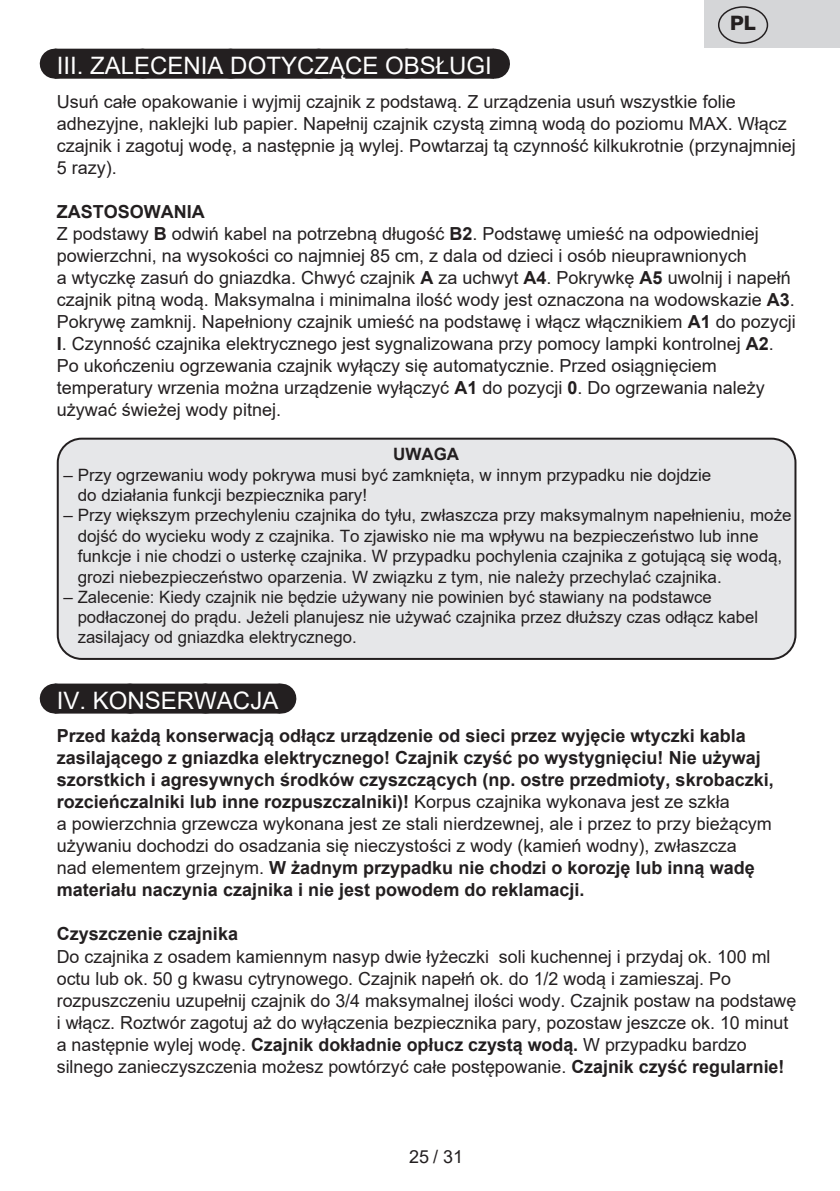
<style>
.page{position:relative;width:840px;height:1191px;background:#fff}
.page>*{position:absolute;margin:0;border:0;box-sizing:border-box;transform-origin:0 0}
.t1{font:24px "Arial";color:#fff}
.t2{font:800 20px "Helvetica Neue OT";color:#231f20}
.t3{font:18px/22px "Arial";color:#231f20}
.t4{font:700 18px/22px "Arial";color:#231f20}
.t5{font:17px/20.4px "Arial";color:#231f20}
.t6{font:700 17px "Arial";color:#231f20}
.s1{font-weight:700}
.s2{font-weight:400}
</style>
<div class="page">
<div style="left:55px;top:49px;width:438px;height:30px;background:#231f20"></div>
<svg style="left:142px;top:78px;width:308px;height:1px"></svg>
<hr style="left:493px;top:49px;width:1px;height:30px;background:#231f20">
<div style="left:55px;top:683px;width:225px;height:30px;background:#231f20"></div>
<svg style="left:130px;top:683px;width:113px;height:1px"></svg>
<hr style="left:280px;top:683px;width:1px;height:30px;background:#231f20">
<div style="left:58px;top:439px;width:737px;height:220px;background:#e6e7e9;border-radius:24px"></div>
<div style="left:57px;top:438px;width:739px;height:222px;border:2px solid #231f20;border-radius:24px"></div>
<div style="left:704px;top:0;width:135px;height:48px;background:#d5d6d8"></div>
<div style="left:717px;top:6px;width:50px;height:38px;border:1px solid #231f20;border-radius:50%"></div>
<p class="t2" style="left:729px;top:11px;width:27px">PL</p>
<h1 class="t1" style="left:57px;top:49px;width:436px">III. ZALECENIA DOTYCZĄCE OBSŁUGI</h1>
<p class="t3" style="left:57px;top:90px;width:740px">Usuń całe opakowanie i wyjmij czajnik z podstawą. Z urządzenia usuń wszystkie folie adhezyjne, naklejki lub papier. Napełnij czajnik czystą zimną wodą do poziomu MAX. Włącz czajnik i zagotuj wodę, a następnie ją wylej. Powtarzaj tą czynność kilkukrotnie (przynajmniej 5 razy).</p>
<p class="t3" style="left:57px;top:200px;width:740px"><span class="s1">ZASTOSOWANIA<br></span>Z podstawy <span class="s1">B</span> odwiń kabel na potrzebną długość <span class="s1">B2</span>. Podstawę umieść na odpowiedniej powierzchni, na wysokości co najmniej 85 cm, z dala od dzieci i osób nieuprawnionych<br>a wtyczkę zasuń do gniazdka. Chwyć czajnik <span class="s1">A</span> za uchwyt <span class="s1">A4</span>. Pokrywkę <span class="s1">A5</span> uwolnij i napełń czajnik pitną wodą. Maksymalna i minimalna ilość wody jest oznaczona na wodowskazie <span class="s1">A3</span>.<br>Pokrywę zamknij. Napełniony czajnik umieść na podstawę i włącz włącznikiem <span class="s1">A1</span> do pozycji <span class="s1">I</span>. Czynność czajnika elektrycznego jest sygnalizowana przy pomocy lampki kontrolnej <span class="s1">A2</span>.<br>Po ukończeniu ogrzewania czajnik wyłączy się automatycznie. Przed osiągnięciem temperatury wrzenia można urządzenie wyłączyć <span class="s1">A1</span> do pozycji <span class="s1">0</span>. Do ogrzewania należy używać świeżej wody pitnej.</p>
<p class="t6" style="left:393px;top:442px;width:68px">UWAGA</p>
<p class="t5" style="left:78px;top:464px;width:634px;text-indent:-14px">– Przy ogrzewaniu wody pokrywa musi być zamknięta, w innym przypadku nie dojdzie do działania funkcji bezpiecznika pary!</p>
<p class="t5" style="left:78px;top:505px;width:715px;text-indent:-14px">– Przy większym przechyleniu czajnika do tyłu, zwłaszcza przy maksymalnym napełnieniu, może dojść do wycieku wody z czajnika. To zjawisko nie ma wpływu na bezpieczeństwo lub inne funkcje i nie chodzi o usterkę czajnika. W przypadku pochylenia czajnika z gotującą się wodą, grozi niebezpieczeństwo oparzenia. W związku z tym, nie należy przechylać czajnika.</p>
<p class="t5" style="left:78px;top:587px;width:681px;text-indent:-14px">– Zalecenie: Kiedy czajnik nie będzie używany nie powinien być stawiany na podstawce podłaczonej do prądu. Jeżeli planujesz nie używać czajnika przez dłuższy czas odłącz kabel zasilajacy od gniazdka elektrycznego.</p>
<h1 class="t1" style="left:57px;top:684px;width:223px">IV. KONSERWACJA</h1>
<p class="t4" style="left:57px;top:725px;width:718px">Przed każdą konserwacją odłącz urządzenie od sieci przez wyjęcie wtyczki kabla zasilającego z gniazdka elektrycznego! Czajnik czyść po wystygnięciu! Nie używaj szorstkich i agresywnych środków czyszczących (np. ostre przedmioty, skrobaczki, rozcieńczalniki lub inne rozpuszczalniki)! <span class="s2">Korpus czajnika wykonava jest ze szkła<br>a powierzchnia grzewcza wykonana jest ze stali nierdzewnej, ale i przez to przy bieżącym używaniu dochodzi do osadzania się nieczystości z wody (kamień wodny), zwłaszcza<br>nad elementem grzejnym.</span> W żadnym przypadku nie chodzi o korozję lub inną wadę materiału naczynia czajnika i nie jest powodem do reklamacji.</p>
<p class="t4" style="left:57px;top:923px;width:183px">Czyszczenie czajnika</p>
<p class="t3" style="left:57px;top:945px;width:740px">Do czajnika z osadem kamiennym nasyp dwie łyżeczki soli kuchennej i przydaj ok. 100 ml octu lub ok. 50 g kwasu cytrynowego. Czajnik napełń ok. do 1/2 wodą i zamieszaj. Po rozpuszczeniu uzupełnij czajnik do 3/4 maksymalnej ilości wody. Czajnik postaw na podstawę i włącz. Roztwór zagotuj aż do wyłączenia bezpiecznika pary, pozostaw jeszcze ok. 10 minut a następnie wylej wodę. <span class="s1">Czajnik dokładnie opłucz czystą wodą.</span> W przypadku bardzo silnego zanieczyszczenia możesz powtórzyć całe postępowanie. <span class="s1">Czajnik czyść regularnie!</span></p>
<p class="t3" style="left:409px;top:1146px;width:56px">25 / 31</p>
</div>
